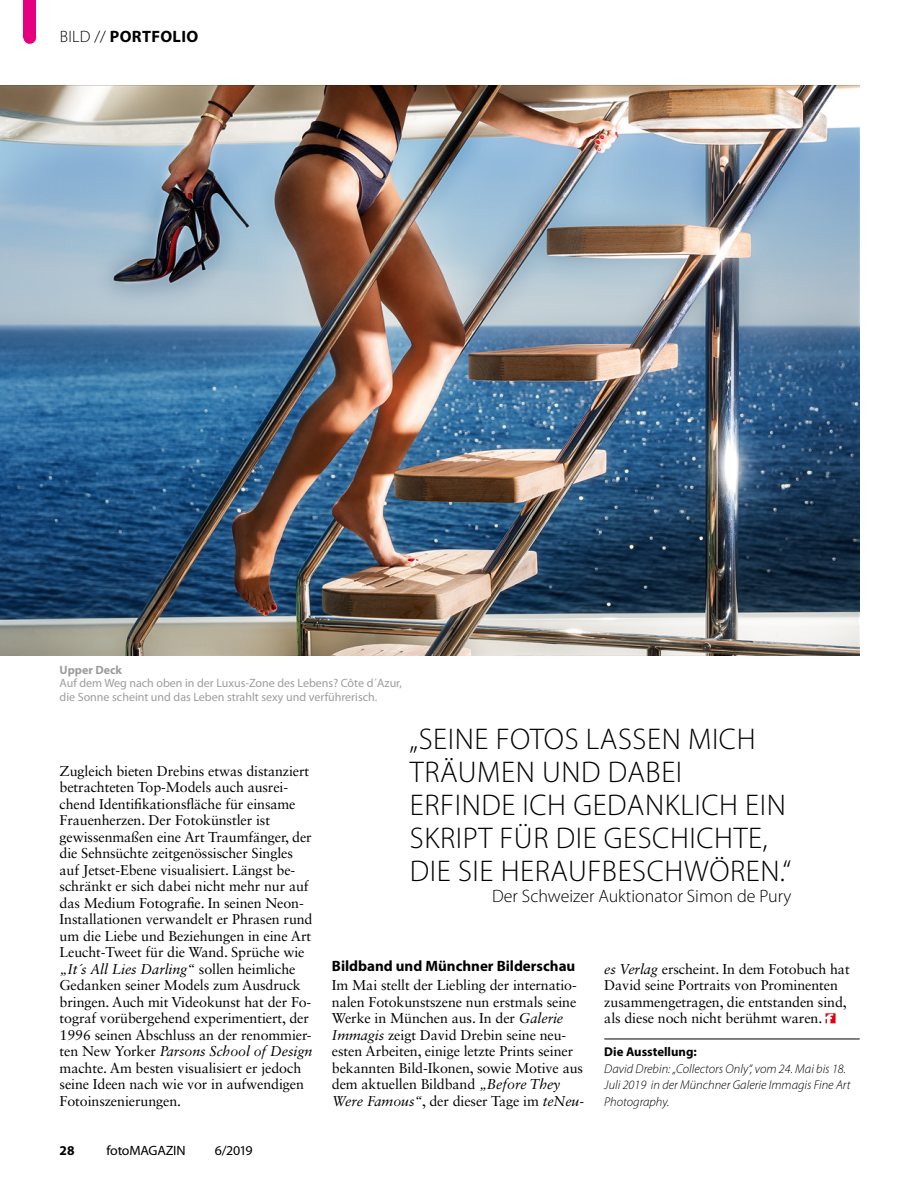
<style>
.page{position:relative;width:915px;height:1191px;background:#fff}
.page>*{position:absolute;margin:0;border:0;box-sizing:border-box;transform-origin:0 0}
.t1{font:300 30px/33px "Myriad Pro";letter-spacing:.02em;color:#000}
.t2{font:300 18px "Myriad Pro";color:#000}
.t3{font:700 16.5px "Myriad Pro";letter-spacing:.02em;color:#000}
.t4{font:700 15px "Myriad Pro";color:#000}
.t5{font:14.25px/16.5px "Sabon LT Std";letter-spacing:-.01em;color:#000}
.t6{font:13.5px "Myriad Pro";letter-spacing:-.02em;color:#000}
.t7{font:700 13.5px "Myriad Pro";color:#000}
.t8{font:italic 300 12.75px/16.5px "Myriad Pro";color:#000}
.t9{font:700 12.75px "Myriad Pro";color:#000}
.t10{font:12px/13.5px "Myriad Pro";color:#9c9d9d}
.t11{font:700 12px "Myriad Pro";color:#9c9d9d}
.s1{font-weight:300}
.s2{font-style:italic}
</style>
<div class="page">
<img style="left:0;top:85px;width:859px;height:571px">
<hr style="left:604px;top:1038px;width:255px;height:1px;background:#000">
<svg style="left:825px;top:1013px;width:10px;height:10px"></svg>
<div style="left:23px;top:0;width:13px;height:37px;background:#e5007d"></div>
<div style="left:23px;top:31px;width:13px;height:13px;background:#e5007d;border-radius:50%"></div>
<p class="t3" style="left:60px;top:26px;width:140px"><span class="s1">BILD //</span> PORTFOLIO</p>
<p class="t11" style="left:60px;top:662px;width:64px">Upper Deck</p>
<p class="t10" style="left:60px;top:676px;width:344px">Auf dem Weg nach oben in der Luxus-Zone des Lebens? Côte d´Azur, die Sonne scheint und das Leben strahlt sexy und verführerisch.</p>
<p class="t5" style="left:60px;top:762px;width:254px">Zugleich bieten Drebins etwas distanziert betrachteten Top-Models auch ausrei&shy;chend Identifikationsfläche für einsame Frauenherzen. Der Fotokünstler ist gewissenmaßen eine Art Traumfänger, der die Sehnsüchte zeitgenössischer Singles auf Jetset-Ebene visualisiert. Längst be&shy;schränkt er sich dabei nicht mehr nur auf das Medium Fotografie. In seinen Neon-Installationen verwandelt er Phrasen rund um die Liebe und Beziehungen in eine Art Leucht-Tweet für die Wand. Sprüche wie <span class="s2">„It´s All Lies Darling“</span> sollen heimliche Gedanken seiner Models zum Ausdruck bringen. Auch mit Videokunst hat der Fo&shy;tograf vorübergehend experimentiert, der 1996 seinen Abschluss an der renommier&shy;ten New Yorker <span class="s2">Parsons School of Design </span>machte. Am besten visualisiert er jedoch seine Ideen nach wie vor in aufwendigen Fotoinszenierungen.</p>
<p class="t7" style="left:60px;top:1142px;width:16px">28</p>
<p class="t6" style="left:106px;top:1142px;width:81px">fotoMAGAZIN</p>
<p class="t6" style="left:215px;top:1142px;width:39px">6/2019</p>
<h1 class="t1" style="left:409px;top:722px;width:383px">„SEINE FOTOS LASSEN MICH<br>TRÄUMEN UND DABEI<br>ERFINDE ICH GEDANKLICH EIN<br>SKRIPT FÜR DIE GESCHICHTE,<br>DIE SIE HERAUFBESCHWÖREN.“</h1>
<p class="t2" style="left:492px;top:885px;width:301px">Der Schweizer Auktionator Simon de Pury</p>
<p class="t4" style="left:332px;top:956px;width:245px">Bildband und Münchner Bilderschau</p>
<p class="t5" style="left:332px;top:977px;width:253px">Im Mai stellt der Liebling der internatio&shy;nalen Fotokunstszene nun erstmals seine Werke in München aus. In der <span class="s2">Galerie Immagis</span> zeigt David Drebin seine neu&shy;esten Arbeiten, einige letzte Prints seiner bekannten Bild-Ikonen, sowie Motive aus dem aktuellen Bildband <span class="s2">„Before They Were Famous“</span>, der dieser Tage im <span class="s2">teNeu-</span></p>
<p class="t5" style="left:604px;top:960px;width:247px"><span class="s2">es Verlag</span> erscheint. In dem Fotobuch hat David seine Portraits von Prominenten zusammengetragen, die entstanden sind, als diese noch nicht berühmt waren.</p>
<p class="t9" style="left:604px;top:1043px;width:94px">Die Ausstellung:</p>
<p class="t8" style="left:604px;top:1060px;width:248px">David Drebin: „Collectors Only“, vom 24. Mai bis 18.<br>Juli 2019 in der Münchner Galerie Immagis Fine Art<br>Photography.</p>
</div>
